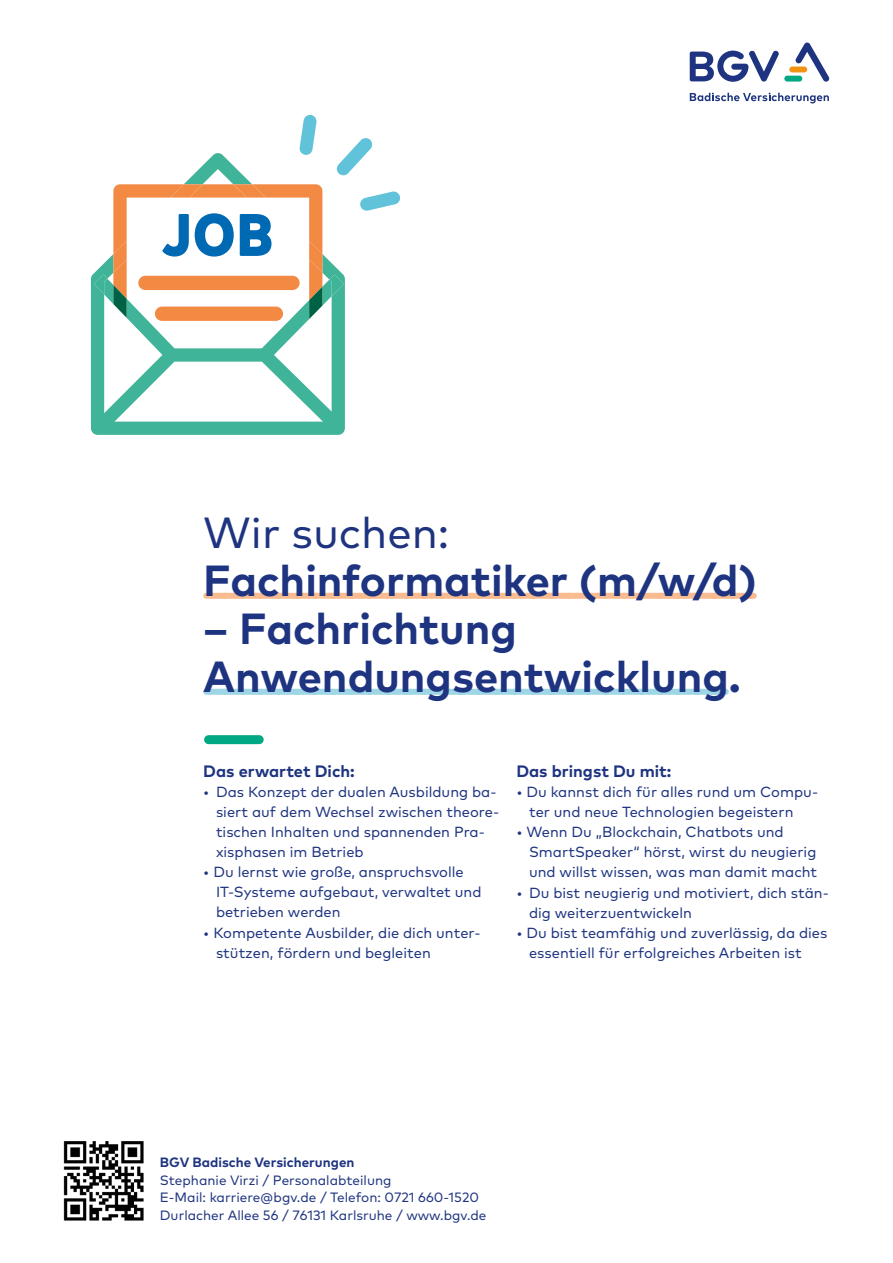
<style>
.page{position:relative;width:893px;height:1263px;background:#fff}
.page>*{position:absolute;margin:0;border:0;box-sizing:border-box;transform-origin:0 0}
.t1{font:700 43.5px/48px "Mark Pro";color:#1e3480}
.t2{font:43.5px "Mark Pro";color:#1e3480}
.t3{font:700 16.5px "Mark Pro";color:#1e3480}
.t4{font:14.7px/20px "Mark Pro";color:#1e3480}
.t5{font:13.5px/18px "Mark Pro";color:#1e3480}
.t6{font:700 13.5px "Mark Pro";color:#1e3480}
.s1{font-size:14.55px}
</style>
<div class="page">
<svg style="left:91px;top:273px;width:252px;height:162px"></svg>
<svg style="left:94px;top:114px;width:307px;height:319px"></svg>
<img style="left:64px;top:1141px;width:80px;height:79px">
<div style="left:208px;top:735px;width:51px;height:9px;background:#00a984"></div>
<svg style="left:206px;top:593px;width:548px;height:6px;background:#f9bd93"></svg>
<svg style="left:206px;top:689px;width:520px;height:6px;background:#a0d7e5"></svg>
<svg style="left:690px;top:50px;width:89px;height:32px"></svg>
<svg style="left:795px;top:43px;width:34px;height:39px"></svg>
<svg style="left:690px;top:93px;width:139px;height:10px"></svg>
<div style="left:789px;top:67px;width:18px;height:5px;background:#f39313;border-radius:3px"></div>
<div style="left:784px;top:76px;width:18px;height:6px;background:#00a984;border-radius:3px"></div>
<h1 class="t2" style="left:203px;top:500px;width:248px">Wir suchen:</h1>
<h1 class="t1" style="left:203px;top:553px;width:555px">Fachinformatiker (m/w/d)</h1>
<h1 class="t1" style="left:203px;top:601px;width:539px">– Fachrichtung<br>Anwendungsentwicklung.</h1>
<p class="t3" style="left:203px;top:759px;width:153px">Das erwartet Dich:</p>
<p class="t4" style="left:216px;top:781px;width:285px;text-indent:-13px"><span class="s1">•</span> Das Konzept der dualen Ausbildung ba&shy;siert auf dem Wechsel zwischen theore&shy;tischen Inhalten und spannenden Pra&shy;xisphasen im Betrieb</p>
<p class="t4" style="left:216px;top:861px;width:267px;text-indent:-13px"><span class="s1">•</span> Du lernst wie große, anspruchsvolle<br>IT-Systeme aufgebaut, verwaltet und betrieben werden</p>
<p class="t4" style="left:216px;top:921px;width:266px;text-indent:-13px"><span class="s1">•</span> Kompetente Ausbilder, die dich unter&shy;stützen, fördern und begleiten</p>
<p class="t3" style="left:516px;top:759px;width:157px">Das bringst Du mit:</p>
<p class="t4" style="left:529px;top:781px;width:291px;text-indent:-13px"><span class="s1">•</span> Du kannst dich für alles rund um Compu&shy;ter und neue Technologien begeistern</p>
<p class="t4" style="left:529px;top:821px;width:290px;text-indent:-13px"><span class="s1">•</span> Wenn Du „Blockchain, Chatbots und<br>SmartSpeaker“ hörst, wirst du neugierig und willst wissen, was man damit macht</p>
<p class="t4" style="left:529px;top:881px;width:301px;text-indent:-13px"><span class="s1">•</span> Du bist neugierig und motiviert, dich stän&shy;dig weiterzuentwickeln</p>
<p class="t4" style="left:529px;top:921px;width:300px;text-indent:-13px"><span class="s1">•</span> Du bist teamfähig und zuverlässig, da dies essentiell für erfolgreiches Arbeiten ist</p>
<p class="t6" style="left:160px;top:1151px;width:196px">BGV Badische Versicherungen</p>
<p class="t5" style="left:160px;top:1169px;width:328px">Stephanie Virzi / Personalabteilung<br>E-Mail: karriere@bgv.de / Telefon: 0721 660-1520<br>Durlacher Allee 56 / 76131 Karlsruhe / www.bgv.de</p>
</div>
